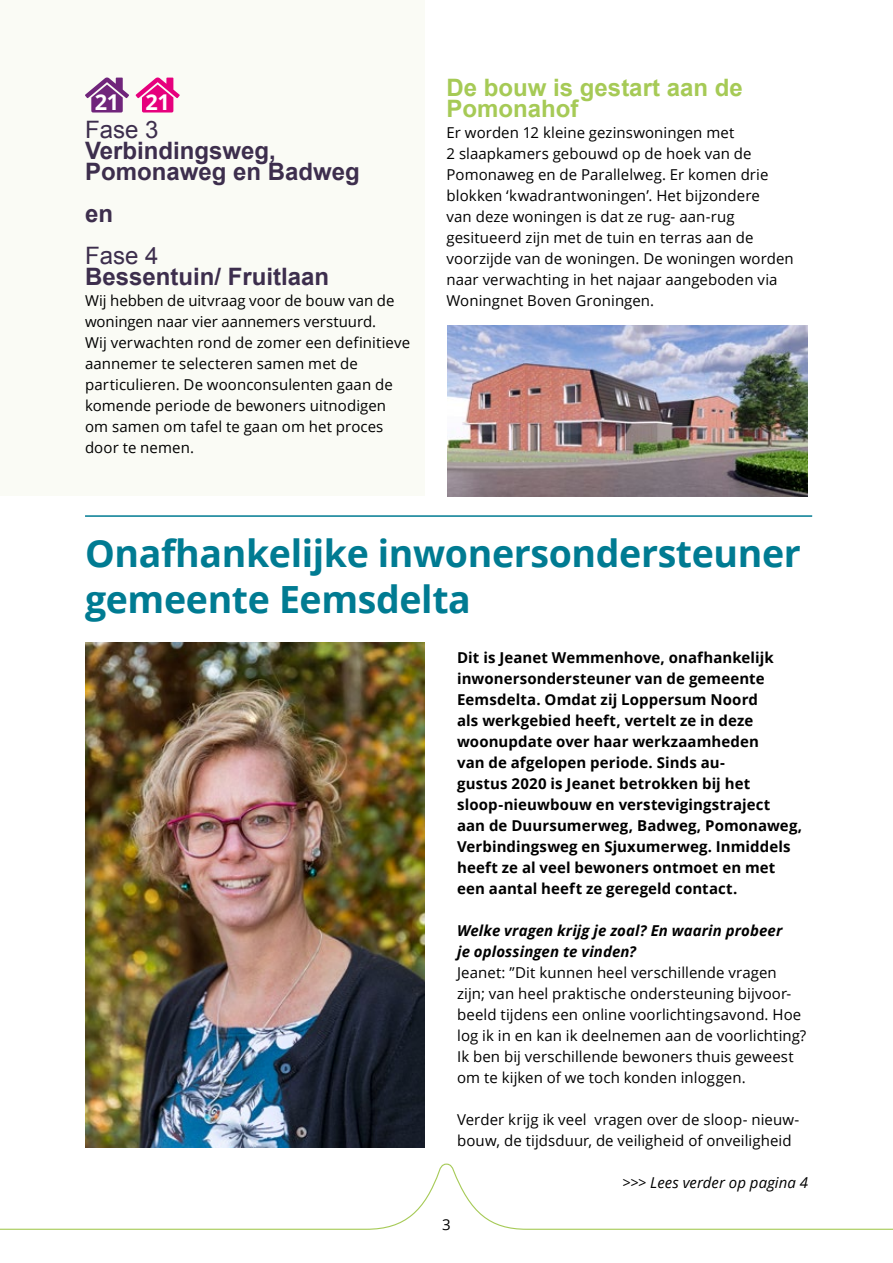
<style>
.page{position:relative;width:893px;height:1263px;background:#fff}
.page>*{position:absolute;margin:0;border:0;box-sizing:border-box;transform-origin:0 0}
.t1{font:700 37.5px/46.5px "Open Sans";letter-spacing:-.01em;color:#007b92}
.t2{font:700 24px/21px "Arial";color:#3d2e4d}
.t3{font:700 24px/21px "Arial";color:#a6ca56}
.t4{font:24px "Arial";color:#3d2e4d}
.t5{font:700 21.75px "Open Sans";color:#fff}
.t6{font:15px/21px "Open Sans";letter-spacing:.005em;color:#000}
.t7{font:700 15px/21px "Open Sans";letter-spacing:.005em;color:#000}
.t8{font:italic 700 15px/21px "Open Sans";letter-spacing:.005em;color:#000}
.t9{font:italic 15px "Open Sans";letter-spacing:.005em;color:#000}
</style>
<div class="page">
<div style="left:0;top:0;width:424px;height:495px;background:#fafbf5"></div>
<svg style="left:85px;top:78px;width:44px;height:35px"></svg>
<svg style="left:136px;top:78px;width:44px;height:35px"></svg>
<svg style="left:0;top:1163px;width:893px;height:67px"></svg>
<img style="left:85px;top:642px;width:339px;height:506px">
<img style="left:448px;top:326px;width:360px;height:171px">
<hr style="left:85px;top:515px;width:727px;height:2px;background:#007b92">
<h3 class="t5" style="left:95px;top:87px;width:77px">21 21</h3>
<h2 class="t4" style="left:85px;top:114px;width:75px">Fase 3</h2>
<h2 class="t2" style="left:85px;top:141px;width:276px">Verbindingsweg,<br>Pomonaweg en Badweg</h2>
<h2 class="t2" style="left:85px;top:204px;width:30px">en</h2>
<h2 class="t4" style="left:85px;top:240px;width:75px">Fase 4</h2>
<h2 class="t2" style="left:85px;top:267px;width:246px">Bessentuin/ Fruitlaan</h2>
<p class="t6" style="left:85px;top:290px;width:327px">Wij hebben de uitvraag voor de bouw van de woningen naar vier aannemers verstuurd.<br>Wij -verwachten rond de zomer een d-efinitieve aannemer te selecteren samen met de particulieren. De woonconsulenten gaan de komende periode de bewoners uitnodigen om samen om tafel te gaan om het proces door te nemen.</p>
<h2 class="t3" style="left:447px;top:78px;width:298px">De bouw is gestart aan de<br>Pomonahof</h2>
<p class="t6" style="left:447px;top:122px;width:349px">Er worden 12 kleine gezinswoningen met<br>2 -slaapkamers gebouwd op de hoek van de Pomonaweg en de Parallelweg. Er komen drie blokken ‘kwadrantwoningen’. Het bijzondere<br>van deze woningen is dat ze rug- aan-rug gesitueerd zijn met de tuin en terras aan de voorzijde van de woningen. De woningen worden naar verwachting in het najaar aangeboden via Woningnet Boven Groningen.</p>
<h1 class="t1" style="left:85px;top:529px;width:717px">Onafhankelijke inwonersondersteuner gemeente Eemsdelta</h1>
<p class="t7" style="left:457px;top:647px;width:347px">Dit is Jeanet Wemmenhove, onafhankelijk inwonersondersteuner van de gemeente Eemsdelta. Omdat zij Loppersum Noord<br>als werkgebied heeft, vertelt ze in deze woonupdate over haar werkzaamheden<br>van de afgelopen periode. Sinds au-<br>gustus 2020 is Jeanet betrokken bij het sloop-nieuwbouw en verstevigingstraject<br>aan de Duursumerweg, Badweg, Pomonaweg, Verbindingsweg en Sjuxumerweg. Inmiddels heeft ze al veel bewoners ontmoet en met een aantal heeft ze geregeld contact.</p>
<p class="t8" style="left:457px;top:920px;width:327px">Welke vragen krijg je zoal? En waarin probeer je oplossingen te vinden?</p>
<p class="t6" style="left:457px;top:962px;width:351px">Jeanet: ”Dit kunnen heel verschillende vragen zijn; van heel praktische ondersteuning bijvoor&shy;beeld tijdens een online voorlichtingsavond. Hoe log ik in en kan ik deelnemen aan de voorlichting?<br>Ik ben bij verschillende bewoners thuis geweest om te kijken of we toch konden inloggen.</p>
<p class="t6" style="left:457px;top:1109px;width:344px">Verder krijg ik veel vragen over de sloop- nieuw&shy;bouw, de tijdsduur, de veiligheid of onveiligheid</p>
<p class="t6" style="left:442px;top:1214px;width:10px">3</p>
<p class="t9" style="left:622px;top:1172px;width:187px">&gt;&gt;&gt; Lees verder op pagina 4</p>
</div>
